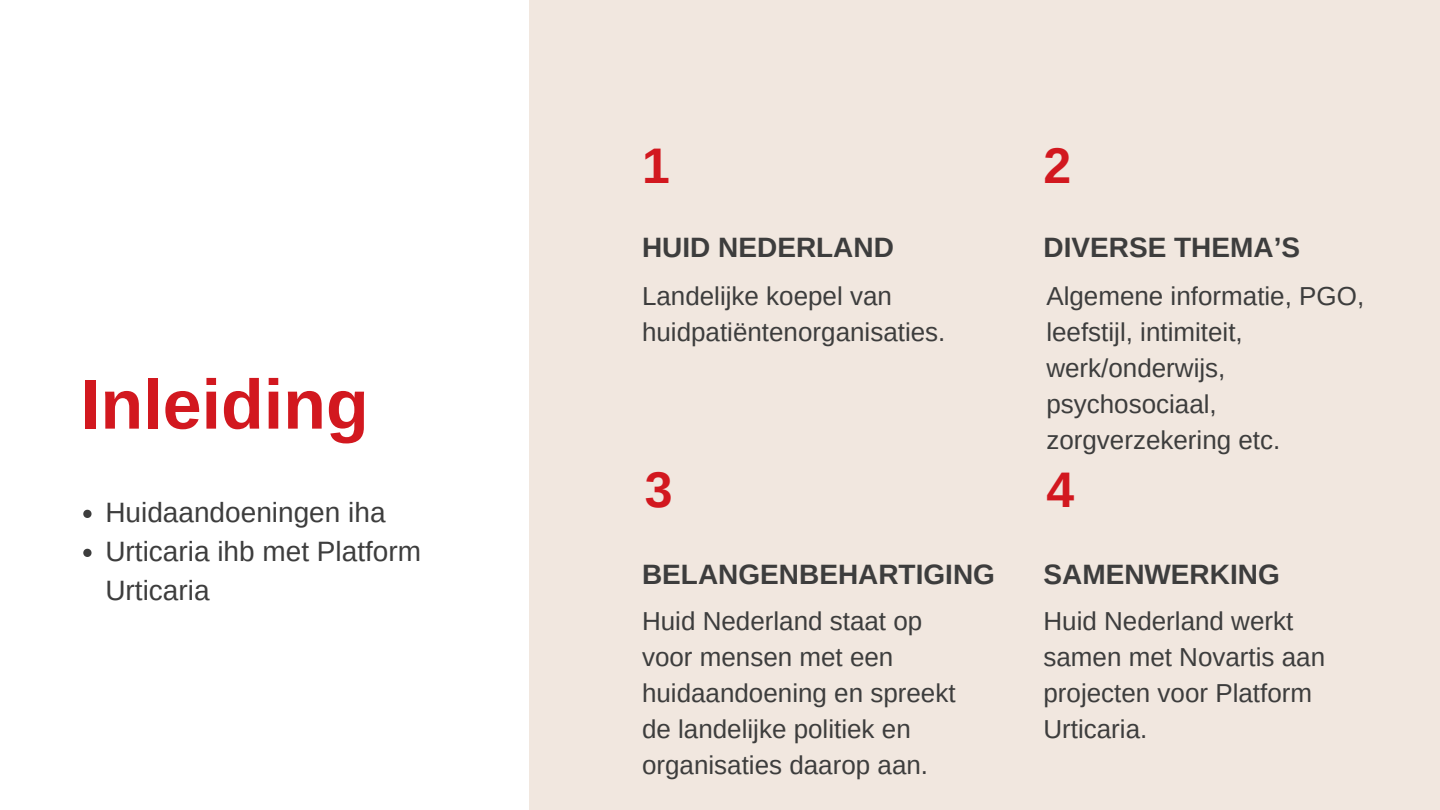
<style>
.page{position:relative;width:1440px;height:810px;background:#f1e7df}
.page>*{position:absolute;margin:0;border:0;box-sizing:border-box;transform-origin:0 0}
.t1{font:700 70px "Arimo";color:#d2181f}
.t2{font:700 50px "Arimo";color:#d2181f}
.t3{font:700 28px "Arimo";color:#3d3d3d}
.t4{font:28px/39px "Arimo";color:#3d3d3d}
.t5{font:26px/36px "Arimo";color:#3d3d3d}
</style>
<div class="page">
<div style="left:0;top:0;width:529px;height:810px;background:#fff"></div>
<svg style="left:83px;top:510px;width:9px;height:8px"></svg>
<svg style="left:83px;top:549px;width:9px;height:8px"></svg>
<p class="t1" style="left:81px;top:365px;width:289px">Inleiding</p>
<p class="t4" style="left:105px;top:493px;width:282px">Huidaandoeningen iha</p>
<p class="t4" style="left:105px;top:532px;width:317px">Urticaria ihb met Platform<br>Urticaria</p>
<p class="t2" style="left:642px;top:137px;width:29px">1</p>
<p class="t2" style="left:1043px;top:137px;width:29px">2</p>
<p class="t3" style="left:642px;top:232px;width:253px">HUID NEDERLAND</p>
<p class="t3" style="left:1043px;top:232px;width:258px">DIVERSE THEMA’S</p>
<p class="t5" style="left:642px;top:278px;width:305px">Landelijke koepel van huidpatiëntenorganisaties.</p>
<p class="t5" style="left:1046px;top:278px;width:319px">Algemene informatie, PGO, leefstijl, intimiteit, werk/onderwijs, psychosociaal, zorgverzekering etc.</p>
<p class="t2" style="left:645px;top:461px;width:29px">3</p>
<p class="t2" style="left:1046px;top:461px;width:29px">4</p>
<p class="t3" style="left:642px;top:558px;width:355px">BELANGENBEHARTIGING</p>
<p class="t3" style="left:1043px;top:558px;width:238px">SAMENWERKING</p>
<p class="t5" style="left:642px;top:603px;width:315px">Huid Nederland staat op voor mensen met een huidaandoening en spreekt de landelijke politiek en organisaties daarop aan.</p>
<p class="t5" style="left:1043px;top:603px;width:283px">Huid Nederland werkt samen met Novartis aan projecten voor Platform<br>Urticaria.</p>
</div>
